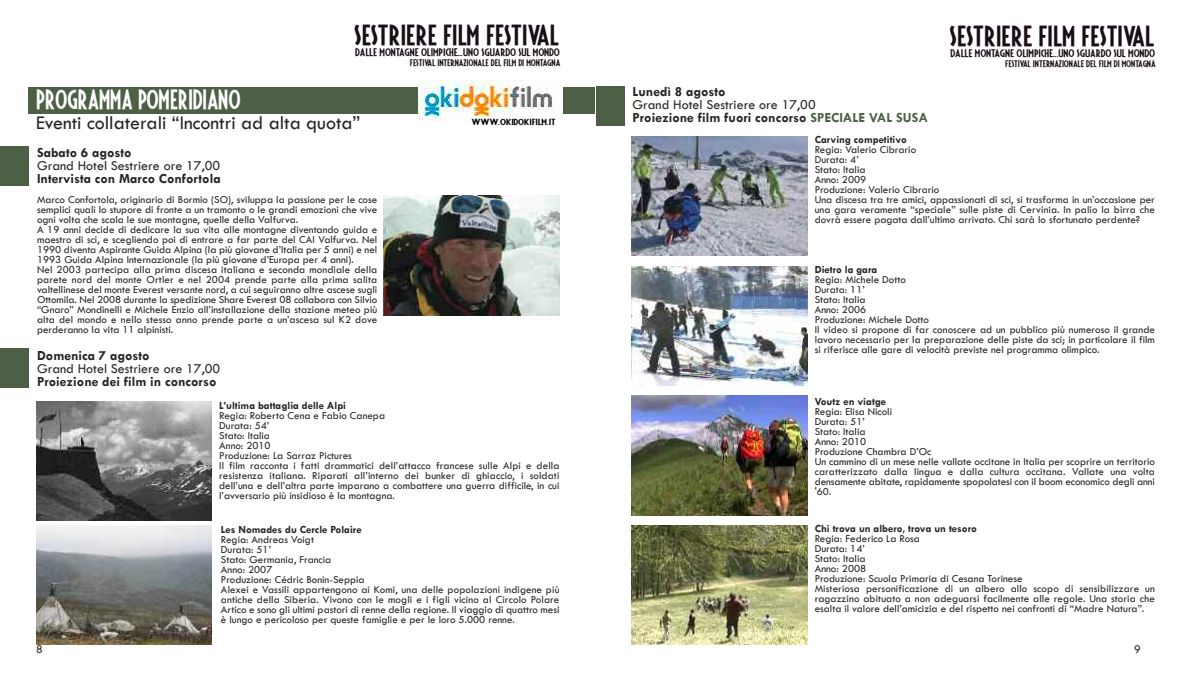
<style>
.page{position:relative;width:1191px;height:681px;background:#fff}
.page>*{position:absolute;margin:0;border:0;box-sizing:border-box;transform-origin:0 0}
.t1{font:22.9px "Fiesta";color:#190e18;scale:1.13 1}
.t2{font:22px "Fiesta";color:#fff}
.t3{font:20px "Tw Cen";color:#272627}
.t4{font:14px/13px "Tw Cen";color:#272627}
.t5{font:700 14px "Tw Cen";color:#272627}
.t6{font:12px "Tw Cen";color:#272627}
.t7{font:11px/10px "Tw Cen";color:#272627}
.t8{font:700 11px "Tw Cen";color:#272627}
.t9{font:8.7px "Fiesta";color:#190e18;scale:1.24 1}
.t10{font:7.6px "Fiesta";color:#190e18;scale:1.19 1}
.t11{font:7px "Fiesta";color:#000;scale:1.53 1}
.s1{font-weight:700}
.s2{font-weight:700;color:#4d6045}
</style>
<div class="page">
<img style="left:383px;top:196px;width:176px;height:119px">
<img style="left:36px;top:401px;width:176px;height:119px">
<img style="left:36px;top:525px;width:176px;height:119px">
<img style="left:631px;top:396px;width:176px;height:119px">
<img style="left:631px;top:266px;width:176px;height:119px">
<img style="left:631px;top:136px;width:176px;height:119px">
<div style="left:28px;top:87px;width:566px;height:26px;background:#4d6045"></div>
<img style="left:419px;top:80px;width:143px;height:41px">
<img style="left:631px;top:525px;width:176px;height:119px">
<div style="left:0;top:146px;width:29px;height:39px;background:#4d6045"></div>
<div style="left:0;top:349px;width:29px;height:39px;background:#4d6045"></div>
<div style="left:596px;top:87px;width:28px;height:39px;background:#4d6045"></div>
<h1 class="t1" style="left:354px;top:24px;width:182px">SESTRIERE FILM FESTIVAL</h1>
<p class="t9" style="left:355px;top:48px;width:166px">DALLE MONTAGNE OLIMPICHE...UNO SGUARDO SUL MONDO</p>
<p class="t10" style="left:410px;top:59px;width:128px">FESTIVAL INTERNAZIONALE DEL FILM DI MONTAGNA</p>
<h2 class="t2" style="left:36px;top:89px;width:206px">PROGRAMMA POMERIDIANO</h2>
<h3 class="t3" style="left:36px;top:112px;width:326px">Eventi collaterali “Incontri ad alta quota”</h3>
<p class="t11" style="left:471px;top:118px;width:56px">WWW.OKIDOKIFILM.IT</p>
<p class="t5" style="left:37px;top:145px;width:96px">Sabato 6 agosto</p>
<p class="t4" style="left:37px;top:159px;width:185px">Grand Hotel Sestriere ore 17,00</p>
<p class="t5" style="left:37px;top:171px;width:185px">Intervista con Marco Confortola</p>
<p class="t7" style="left:37px;top:195px;width:342px">Marco Confortola, originario di Bormio (SO), sviluppa la passione per le cose semplici quali lo stupore di fronte a un tramonto o le grandi emozioni che vive ogni volta che scala le sue montagne, quelle della Valfurva.<br>A 19 anni decide di dedicare la sua vita alle montagne diventando guida e maestro di sci, e scegliendo poi di entrare a far parte del CAI Valfurva. Nel 1990 diventa Aspirante Guida Alpina (la più giovane d’Italia per 5 anni) e nel 1993 Guida Alpina Internazionale (la più giovane d’Europa per 4 anni).<br>Nel 2003 partecipa alla prima discesa italiana e seconda mondiale della parete nord del monte Ortler e nel 2004 prende parte alla prima salita valtellinese del monte Everest versante nord, a cui seguiranno altre ascese sugli Ottomila. Nel 2008 durante la spedizione Share Everest 08 collabora con Silvio “Gnaro” Mondinelli e Michele Enzio all’installazione della stazione meteo più alta del mondo e nello stesso anno prende parte a un’ascesa sul K2 dove perderanno la vita 11 alpinisti.</p>
<p class="t5" style="left:37px;top:348px;width:114px">Domenica 7 agosto</p>
<p class="t4" style="left:37px;top:362px;width:185px">Grand Hotel Sestriere ore 17,00</p>
<p class="t5" style="left:37px;top:374px;width:181px">Proiezione dei film in concorso</p>
<p class="t8" style="left:219px;top:399px;width:128px">L’ultima battaglia delle Alpi</p>
<p class="t7" style="left:219px;top:410px;width:342px">Regia: Roberto Cena e Fabio Canepa<br>Durata: 54’<br>Stato: Italia<br>Anno: 2010<br>Produzione: La Sarraz Pictures<br>Il film racconta i fatti drammatici dell’attacco francese sulle Alpi e della resistenza italiana. Riparati all’interno dei bunker di ghiaccio, i soldati dell’una e dell’altra parte imparano a combattere una guerra difficile, in cui l’avversario più insidioso è la montagna.</p>
<p class="t6" style="left:36px;top:642px;width:8px">8</p>
<p class="t8" style="left:221px;top:523px;width:142px">Les Nomades du Cercle Polaire</p>
<p class="t7" style="left:221px;top:534px;width:340px">Regia: Andreas Voigt<br>Durata: 51’<br>Stato: Germania, Francia<br>Anno: 2007<br>Produzione: Cédric Bonin-Seppia<br>Alexei e Vassili appartengono ai Komi, una delle popolazioni indigene più antiche della Siberia. Vivono con le mogli e i figli vicino al Circolo Polare Artico e sono gli ultimi pastori di renne della regione. Il viaggio di quattro mesi è lungo e pericoloso per queste famiglie e per le loro 5.000 renne.</p>
<p class="t5" style="left:632px;top:84px;width:95px">Lunedì 8 agosto</p>
<p class="t4" style="left:632px;top:98px;width:297px">Grand Hotel Sestriere ore 17,00<br><span class="s1">Proiezione film fuori concorso</span> <span class="s2">SPECIALE VAL SUSA</span></p>
<h1 class="t1" style="left:949px;top:25px;width:182px">SESTRIERE FILM FESTIVAL</h1>
<p class="t9" style="left:950px;top:49px;width:166px">DALLE MONTAGNE OLIMPICHE...UNO SGUARDO SUL MONDO</p>
<p class="t10" style="left:1005px;top:60px;width:128px">FESTIVAL INTERNAZIONALE DEL FILM DI MONTAGNA</p>
<p class="t8" style="left:814px;top:133px;width:94px">Carving competitivo</p>
<p class="t7" style="left:814px;top:144px;width:342px">Regia: Valerio Cibrario<br>Durata: 4’<br>Stato: Italia<br>Anno: 2009<br>Produzione: Valerio Cibrario<br>Una discesa tra tre amici, appassionati di sci, si trasforma in un’occasione per una gara veramente “speciale” sulle piste di Cervinia. In palio la birra che dovrà essere pagata dall’ultimo arrivato. Chi sarà lo sfortunato perdente?</p>
<p class="t8" style="left:814px;top:264px;width:64px">Dietro la gara</p>
<p class="t7" style="left:814px;top:275px;width:342px">Regia: Michele Dotto<br>Durata: 11’<br>Stato: Italia<br>Anno: 2006<br>Produzione: Michele Dotto<br>Il video si propone di far conoscere ad un pubblico più numeroso il grande lavoro necessario per la preparazione delle piste da sci; in particolare il film si riferisce alle gare di velocità previste nel programma olimpico.</p>
<p class="t8" style="left:814px;top:395px;width:73px">Voutz en viatge</p>
<p class="t7" style="left:814px;top:406px;width:342px">Regia: Elisa Nicoli<br>Durata: 51’<br>Stato: Italia<br>Anno: 2010<br>Produzione Chambra D’Oc<br>Un cammino di un mese nelle vallate occitane in Italia per scoprire un territorio caratterizzato dalla lingua e dalla cultura occitana. Vallate una volta densamente abitate, rapidamente spopolatesi con il boom economico degli anni '60.</p>
<p class="t8" style="left:814px;top:522px;width:164px">Chi trova un albero, trova un tesoro</p>
<p class="t7" style="left:814px;top:533px;width:342px">Regia: Federico La Rosa<br>Durata: 14’<br>Stato: Italia<br>Anno: 2008<br>Produzione: Scuola Primaria di Cesana Torinese<br>Misteriosa personificazione di un albero allo scopo di sensibilizzare un ragazzino abituato a non adeguarsi facilmente alle regole. Una storia che esalta il valore dell’amicizia e del rispetto nei confronti di “Madre Natura”.</p>
<p class="t6" style="left:1134px;top:642px;width:8px">9</p>
</div>
